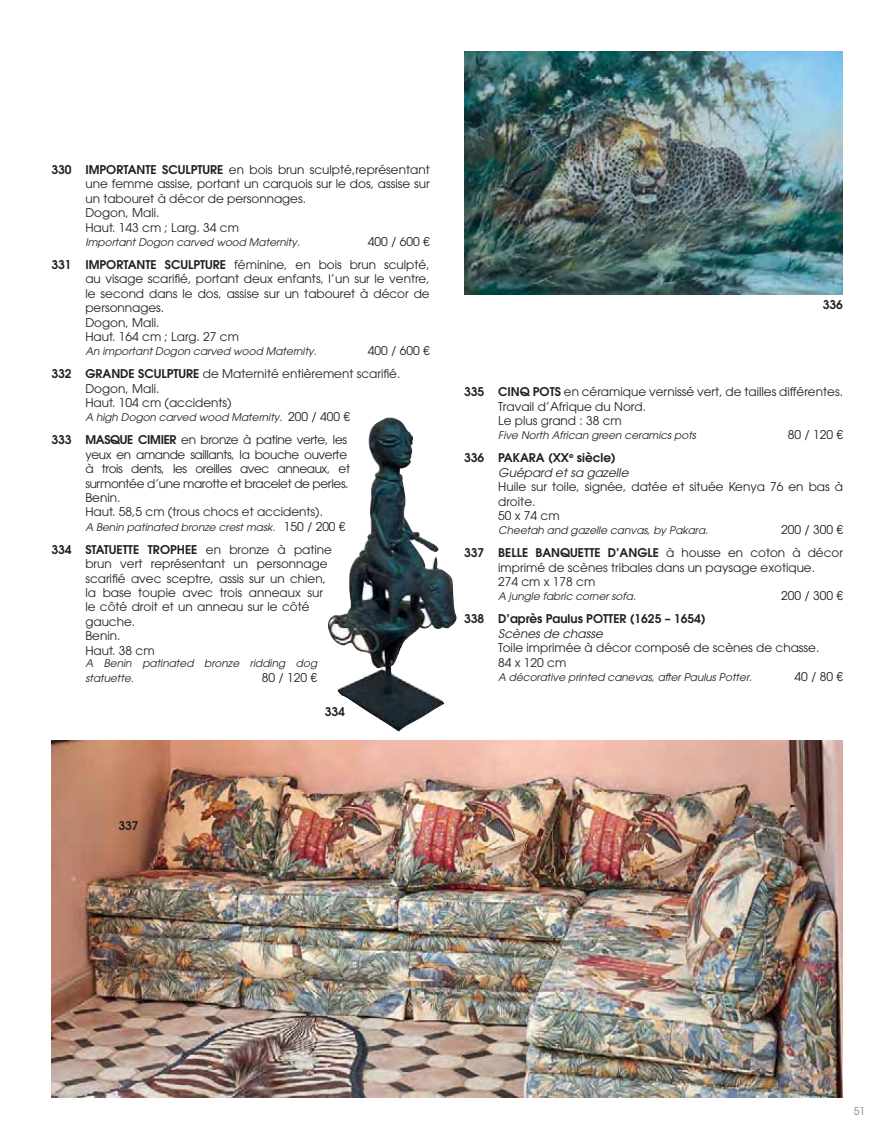
<style>
.page{position:relative;width:894px;height:1147px;background:#fff}
.page>*{position:absolute;margin:0;border:0;box-sizing:border-box;transform-origin:0 0}
.t1{font:12px/14.4px "ITC Avant Garde Pro";color:#231f20}
.t2{font:12px/14.4px "ITC Avant Garde Pro";letter-spacing:-.03em;color:#231f20}
.t3{font:600 12px/14.4px "ITC Avant Garde Pro";color:#231f20}
.t4{font:italic 12px "ITC Avant Garde Pro";color:#231f20}
.t5{font:italic 10.5px/14.4px "ITC Avant Garde Pro";color:#231f20}
.t6{font:10.5px "ITC Avant Garde Pro";color:#808285}
.s1{font-weight:600}
.s2{font-style:normal;font-size:12px}
.s3{font-weight:400;font-style:italic}
</style>
<div class="page">
<img style="left:328px;top:417px;width:128px;height:314px">
<img style="left:464px;top:51px;width:378px;height:243px">
<img style="left:51px;top:741px;width:791px;height:356px">
<p class="t1" style="left:85px;top:163px;width:346px;text-indent:-34px"><span class="s1">330 IMPORTANTE SCULPTURE</span> en bois brun sculpté,représentant une femme assise, portant un carquois sur le dos, assise sur un tabouret à décor de personnages.<br>Dogon, Mali.<br>Haut. 143 cm ; Larg. 34 cm</p>
<p class="t5" style="left:85px;top:236px;width:216px">Important Dogon carved wood Maternity.</p>
<p class="t1" style="left:51px;top:231px;width:380px;line-height:23px;text-align:right">400 / 600 €<br><span class="s1">331 IMPORTANTE SCULPTURE</span> féminine, en bois brun sculpté,</p>
<p class="t1" style="left:85px;top:273px;width:346px">au visage scarifié, portant deux enfants, l’un sur le ventre, le second dans le dos, assise sur un tabouret à décor de personnages.<br>Dogon, Mali.<br>Haut. 164 cm ; Larg. 27 cm</p>
<p class="t5" style="left:85px;top:345px;width:233px">An important Dogon carved wood Maternity.</p>
<p class="t1" style="left:51px;top:340px;width:379px;line-height:23px;text-indent:316px">400 / 600 €<br><span class="s1">332 GRANDE SCULPTURE</span> de Maternité entièrement scarifié.</p>
<p class="t1" style="left:85px;top:382px;width:148px">Dogon, Mali.<br>Haut. 104 cm (accidents)</p>
<p class="t5" style="left:85px;top:411px;width:266px">A high Dogon carved wood Maternity. <span class="s2">200 / 400 €</span></p>
<p class="t2" style="left:85px;top:434px;width:266px;text-indent:-34px"><span class="s1">333 MASQUE CIMIER</span> en bronze à patine verte, les yeux en amande saillants, la bouche ouverte à trois dents, les oreilles avec anneaux, et surmontée d’une marotte et bracelet de perles.<br>Benin.<br>Haut. 58,5 cm (trous chocs et accidents).</p>
<p class="t5" style="left:85px;top:520px;width:261px">A Benin patinated bronze crest mask. <span class="s2">150 / 200 €</span></p>
<p class="t1" style="left:85px;top:543px;width:248px;text-indent:-34px"><span class="s1">334 STATUETTE TROPHEE</span> en bronze à patine brun vert représentant un personnage scarifié avec sceptre, assis sur un chien, la base toupie avec trois anneaux sur le côté droit et un anneau sur le côté gauche.<br>Benin.<br>Haut. 38 cm</p>
<p class="t5" style="left:85px;top:657px;width:233px">A Benin patinated bronze ridding dog statuette.</p>
<p class="t1" style="left:262px;top:671px;width:57px">80 / 120 €</p>
<p class="t3" style="left:325px;top:705px;width:22px">334</p>
<p class="t3" style="left:822px;top:298px;width:22px">336</p>
<p class="t1" style="left:498px;top:385px;width:346px;text-indent:-34px"><span class="s1">335 CINQ POTS</span> en céramique vernissé vert, de tailles différentes.<br>Travail d’Afrique du Nord.<br>Le plus grand : 38 cm</p>
<p class="t5" style="left:498px;top:429px;width:199px">Five North African green ceramics pots</p>
<p class="t1" style="left:787px;top:429px;width:57px">80 / 120 €</p>
<p class="t3" style="left:498px;top:451px;width:132px;text-indent:-34px">336 PAKARA (XX<sup>e</sup> siècle)<br><span class="s3">Guépard et sa gazelle</span></p>
<p class="t1" style="left:498px;top:480px;width:346px">Huile sur toile, signée, datée et située Kenya 76 en bas à droite.<br>50 x 74 cm</p>
<p class="t5" style="left:498px;top:524px;width:211px">Cheetah and gazelle canvas, by Pakara.</p>
<p class="t1" style="left:464px;top:519px;width:380px;line-height:23px;text-align:right">200 / 300 €<br><span class="s1">337 BELLE BANQUETTE D’ANGLE</span> à housse en coton à décor</p>
<p class="t1" style="left:498px;top:561px;width:318px">imprimé de scènes tribales dans un paysage exotique.<br>274 cm x 178 cm</p>
<p class="t5" style="left:498px;top:590px;width:139px">A jungle fabric corner sofa.</p>
<p class="t1" style="left:780px;top:590px;width:63px">200 / 300 €</p>
<p class="t3" style="left:464px;top:612px;width:243px">338 D’après Paulus POTTER (1625 – 1654)</p>
<p class="t4" style="left:498px;top:628px;width:106px">Scènes de chasse</p>
<p class="t1" style="left:498px;top:641px;width:322px">Toile imprimée à décor composé de scènes de chasse.<br>84 x 120 cm</p>
<p class="t5" style="left:498px;top:671px;width:255px">A décorative printed canevas, after Paulus Potter.</p>
<p class="t1" style="left:794px;top:670px;width:50px">40 / 80 €</p>
<p class="t3" style="left:118px;top:819px;width:22px">337</p>
<p class="t6" style="left:853px;top:1106px;width:13px">51</p>
</div>
